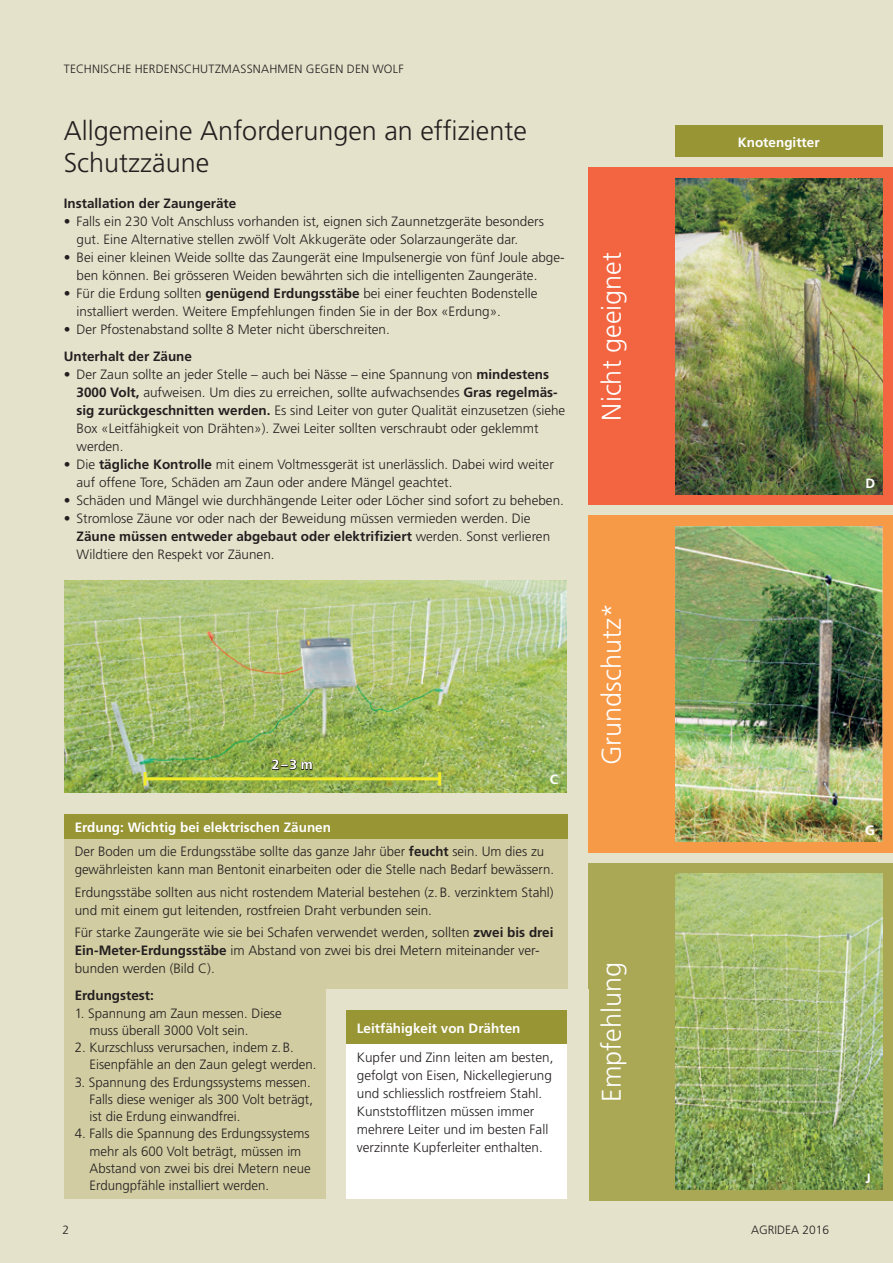
<style>
.page{position:relative;width:893px;height:1263px;background:#e5e2cb}
.page>*{position:absolute;margin:0;border:0;box-sizing:border-box;transform-origin:0 0}
._08_18Pt_Untertitel{font:300 27px/31.5px "Frutiger";color:#231f20}
._08_18Pt_Untertitel-2{font:300 27px "Frutiger";color:#fff}
._04_9_Pt_Aufzählung{font:300 13.5px/18px "Frutiger";color:#231f20}
.Titel_in_Grün{font:700 13.5px "Frutiger";color:#fff}
._03_9_Pt_Grundtext{font:700 13.5px "Frutiger";color:#231f20}
._03_9_Pt_Grundtext-2{font:700 13.5px "Frutiger";color:#fff}
.t1{font:300 12px "Frutiger";letter-spacing:.01em;color:#231f20}
.s1{font-weight:700}
</style>
<div class="page">
<div style="left:589px;top:168px;width:304px;height:337px;background:#f26540"></div>
<div style="left:589px;top:516px;width:304px;height:337px;background:#f79a48"></div>
<div style="left:589px;top:863px;width:304px;height:337px;background:#aaa755"></div>
<div style="left:64px;top:814px;width:503px;height:25px;background:#989535"></div>
<div style="left:64px;top:839px;width:503px;height:359px;background:#d1cca1"></div>
<div style="left:326px;top:990px;width:263px;height:273px;background:#e5e2cb"></div>
<div style="left:346px;top:1010px;width:221px;height:34px;background:#989535"></div>
<div style="left:346px;top:1044px;width:221px;height:155px;background:#fff"></div>
<div style="left:675px;top:125px;width:207px;height:32px;background:#989535"></div>
<img style="left:675px;top:179px;width:207px;height:315px">
<img style="left:675px;top:874px;width:207px;height:315px">
<img style="left:675px;top:526px;width:207px;height:316px">
<img style="left:64px;top:580px;width:503px;height:212px">
<hr style="left:145px;top:777px;width:295px;height:3px;background:#f1eb28">
<svg style="left:144px;top:772px;width:3px;height:13px"></svg>
<svg style="left:438px;top:772px;width:3px;height:13px"></svg>
<svg style="left:272px;top:759px;width:41px;height:11px"></svg>
<p class="t1" style="left:64px;top:62px;width:341px">TECHNISCHE HERDENSCHUTZMASSNAHMEN GEGEN DEN WOLF</p>
<p class="_08_18Pt_Untertitel" style="left:64px;top:115px;width:465px">Allgemeine Anforderungen an effiziente<br>Schutzzäune</p>
<p class="_03_9_Pt_Grundtext" style="left:64px;top:195px;width:174px">Installation der Zaungeräte</p>
<p class="_04_9_Pt_Aufzählung" style="left:77px;top:212px;width:469px;text-indent:-13px">• Falls ein 230 Volt Anschluss vorhanden ist, eignen sich Zaunnetzgeräte besonders gut. Eine Alternative stellen zwölf Volt Akkugeräte oder Solarzaungeräte dar.</p>
<p class="_04_9_Pt_Aufzählung" style="left:77px;top:248px;width:490px;text-indent:-13px">• Bei einer kleinen Weide sollte das Zaungerät eine Impulsenergie von fünf Joule abge&shy;ben können. Bei grösseren Weiden bewährten sich die intelligenten Zaungeräte.</p>
<p class="_04_9_Pt_Aufzählung" style="left:77px;top:284px;width:462px;text-indent:-13px">• Für die Erdung sollten <span class="s1">genügend Erdungsstäbe</span> bei einer feuchten Bodenstelle installiert werden. Weitere Empfehlungen finden Sie in der Box «Erdung».</p>
<p class="_04_9_Pt_Aufzählung" style="left:64px;top:320px;width:328px">• Der Pfostenabstand sollte 8 Meter nicht überschreiten.</p>
<p class="_03_9_Pt_Grundtext" style="left:64px;top:348px;width:130px">Unterhalt der Zäune</p>
<p class="_04_9_Pt_Aufzählung" style="left:77px;top:365px;width:490px;text-indent:-13px">• Der Zaun sollte an jeder Stelle – auch bei Nässe – eine Spannung von <span class="s1">mindestens 3000 Volt,</span> aufweisen. Um dies zu erreichen, sollte aufwachsendes <span class="s1">Gras regelmäs&shy;sig zurückgeschnitten werden.</span> Es sind Leiter von guter Qualität einzusetzen (siehe Box «Leitfähigkeit von Drähten»). Zwei Leiter sollten verschraubt oder geklemmt werden.</p>
<p class="_04_9_Pt_Aufzählung" style="left:77px;top:455px;width:479px;text-indent:-13px">• Die <span class="s1">tägliche Kontrolle</span> mit einem Voltmessgerät ist unerlässlich. Dabei wird weiter auf offene Tore, Schäden am Zaun oder andere Mängel geachtet.</p>
<p class="_04_9_Pt_Aufzählung" style="left:64px;top:491px;width:502px">• Schäden und Mängel wie durchhängende Leiter oder Löcher sind sofort zu beheben.</p>
<p class="_04_9_Pt_Aufzählung" style="left:77px;top:509px;width:475px;text-indent:-13px">• Stromlose Zäune vor oder nach der Beweidung müssen vermieden werden. Die<br><span class="s1">Zäune müssen entweder abgebaut oder elektrifiziert</span> werden. Sonst verlieren<br>Wildtiere den Respekt vor Zäunen.</p>
<p class="_03_9_Pt_Grundtext-2" style="left:272px;top:757px;width:42px">2–3 m</p>
<p class="_03_9_Pt_Grundtext-2" style="left:550px;top:772px;width:10px">C</p>
<p class="Titel_in_Grün" style="left:75px;top:819px;width:258px">Erdung: Wichtig bei elektrischen Zäunen</p>
<p class="_04_9_Pt_Aufzählung" style="left:75px;top:843px;width:481px">Der Boden um die Erdungsstäbe sollte das ganze Jahr über <span class="s1">feucht</span> sein. Um dies zu gewährleisten kann man Bentonit einarbeiten oder die Stelle nach Bedarf bewässern.</p>
<p class="_04_9_Pt_Aufzählung" style="left:75px;top:883px;width:481px">Erdungsstäbe sollten aus nicht rostendem Material bestehen (z.B. verzinktem Stahl) und mit einem gut leitenden, rostfreien Draht verbunden sein.</p>
<p class="_04_9_Pt_Aufzählung" style="left:75px;top:924px;width:480px">Für starke Zaungeräte wie sie bei Schafen verwendet werden, sollten <span class="s1">zwei bis drei<br>Ein-Meter-Erdungsstäbe</span> im Abstand von zwei bis drei Metern miteinander ver&shy;bunden werden (Bild C).</p>
<p class="_03_9_Pt_Grundtext" style="left:75px;top:988px;width:81px">Erdungstest:</p>
<p class="_04_9_Pt_Aufzählung" style="left:90px;top:1004px;width:194px;line-height:17.2px;text-indent:-15px">1. Spannung am Zaun messen. Diese muss überall 3000 Volt sein.</p>
<p class="_04_9_Pt_Aufzählung" style="left:90px;top:1039px;width:228px;line-height:17.2px;text-indent:-15px">2. Kurzschluss verursachen, indem z.B.<br>Eisenpfähle an den Zaun gelegt werden.</p>
<p class="_04_9_Pt_Aufzählung" style="left:90px;top:1073px;width:225px;line-height:17.2px;text-indent:-15px">3. Spannung des Erdungssystems messen.<br>Falls diese weniger als 300 Volt beträgt, ist die Erdung einwandfrei.</p>
<p class="_04_9_Pt_Aufzählung" style="left:90px;top:1125px;width:223px;line-height:17.2px;text-indent:-15px">4. Falls die Spannung des Erdungssystems mehr als 600 Volt beträgt, müssen im Abstand von zwei bis drei Metern neue Erdungpfähle installiert werden.</p>
<p class="Titel_in_Grün" style="left:357px;top:1020px;width:165px">Leitfähigkeit von Drähten</p>
<p class="_04_9_Pt_Aufzählung" style="left:357px;top:1048px;width:198px;text-align:justify">Kupfer und Zinn leiten am besten, gefolgt von Eisen, Nickellegierung und schliesslich rostfreiem Stahl.</p>
<p class="_04_9_Pt_Aufzählung" style="left:357px;top:1102px;width:193px">Kunststofflitzen müssen immer mehrere Leiter und im besten Fall verzinnte Kupferleiter enthalten.</p>
<p class="_08_18Pt_Untertitel-2" style="left:596px;top:420px;width:170px;rotate:-90deg">Nicht geeignet</p>
<p class="_08_18Pt_Untertitel-2" style="left:596px;top:765px;width:164px;rotate:-90deg">Grundschutz*</p>
<p class="_08_18Pt_Untertitel-2" style="left:596px;top:1101px;width:141px;rotate:-90deg">Empfehlung</p>
<p class="Titel_in_Grün" style="left:738px;top:134px;width:83px">Knotengitter</p>
<p class="t1" style="left:62px;top:1223px;width:8px">2</p>
<p class="t1" style="left:751px;top:1223px;width:80px">AGRIDEA 2016</p>
<p class="_03_9_Pt_Grundtext-2" style="left:865px;top:475px;width:11px">D</p>
<p class="_03_9_Pt_Grundtext-2" style="left:865px;top:823px;width:11px">G</p>
<p class="_03_9_Pt_Grundtext-2" style="left:865px;top:1170px;width:7px">J</p>
</div>
